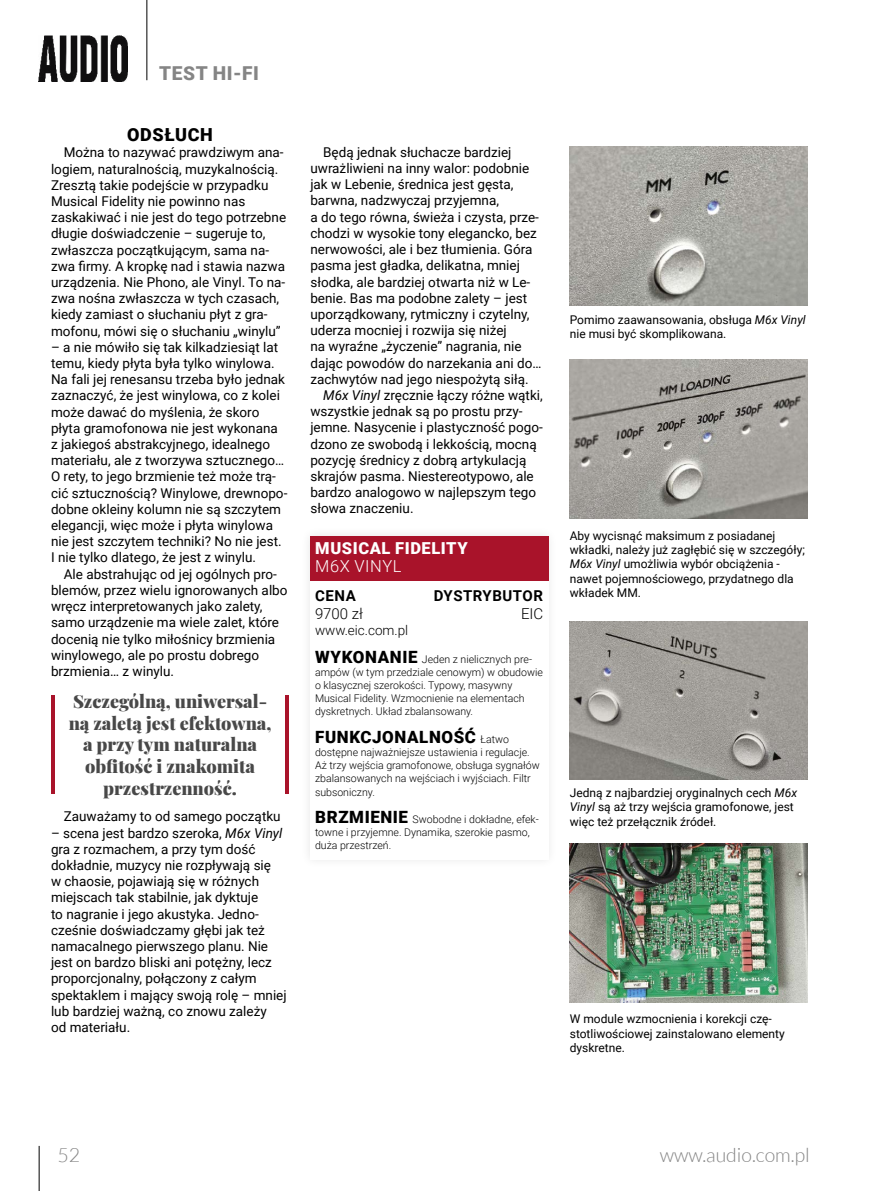
<style>
.page{position:relative;width:893px;height:1191px;background:#fff}
.page>*{position:absolute;margin:0;border:0;box-sizing:border-box;transform-origin:0 0}
.t1{font:300 19.5px "Lato";color:#858585}
.t2{font:900 19.2px "Roboto";letter-spacing:.035em;color:#858585}
.t3{font:900 18px/21.6px "Playfair Display";color:#484848;text-align:center}
.t4{font:900 18px "Roboto";letter-spacing:.035em;color:#000}
.t5{font:900 16.95px "Roboto";letter-spacing:.035em;color:#000}
.t6{font:900 16.5px "Roboto";letter-spacing:.035em;color:#fff}
.t7{font:300 16.5px "Roboto";letter-spacing:.035em;color:#fff}
.t8{font:700 15px "Roboto";letter-spacing:.035em;color:#000}
.t9{font:300 15px "Roboto";color:#000}
.t10{font:13.5px/16.2px "Roboto";color:#000}
.t11{font:300 13.5px "Roboto";color:#000}
.t12{font:12px/14.4px "Roboto";color:#000}
.t13{font:300 10.65px/13.2px "Roboto";color:#000}
.s1{font-style:italic}
.s2{font-weight:900;font-size:16.95px}
.s3{font-weight:300;font-size:10.65px}
</style>
<div class="page">
<hr style="left:147px;top:0;width:1px;height:80px;background:#000">
<img style="left:39px;top:35px;width:89px;height:46px">
<hr style="left:39px;top:1145px;width:1px;height:46px;background:#000">
<div style="left:301px;top:526px;width:257px;height:343px;background:#fbfbfb"></div>
<div style="left:310px;top:536px;width:239px;height:323px;background:#fff"></div>
<div style="left:310px;top:536px;width:239px;height:44px;background:#a9132a"></div>
<hr style="left:285px;top:695px;width:4px;height:99px;background:#a9132a">
<hr style="left:51px;top:695px;width:4px;height:99px;background:#a9132a">
<img style="left:570px;top:147px;width:238px;height:158px">
<img style="left:570px;top:359px;width:238px;height:159px">
<img style="left:570px;top:621px;width:238px;height:159px">
<img style="left:570px;top:843px;width:238px;height:159px">
<h2 class="t2" style="left:159px;top:60px;width:101px">TEST HI-FI</h2>
<h3 class="t4" style="left:127px;top:122px;width:87px">ODSŁUCH</h3>
<p class="t10" style="left:51px;top:144px;width:237px;text-indent:13px">Można to nazywać prawdziwym ana&shy;logiem, naturalnością, muzykalnością.<br>Zresztą takie podejście w przypadku Musical Fidelity nie powinno nas zaskakiwać i nie jest do tego potrzebne długie doświadczenie – sugeruje to, zwłaszcza początkującym, sama na&shy;zwa firmy. A kropkę nad i stawia nazwa urządzenia. Nie Phono, ale Vinyl. To na&shy;zwa nośna zwłaszcza w tych czasach, kiedy zamiast o słuchaniu płyt z gra&shy;mofonu, mówi się o słuchaniu „winylu”</p>
<p class="t10" style="left:51px;top:338px;width:238px">– a nie mówiło się tak kilkadziesiąt lat temu, kiedy płyta była tylko winylowa.<br>Na fali jej renesansu trzeba było jednak zaznaczyć, że jest winylowa, co z kolei może dawać do myślenia, że skoro płyta gramofonowa nie jest wykonana z jakiegoś abstrakcyjnego, idealnego materiału, ale z tworzywa sztucznego… O rety, to jego brzmienie też może trą&shy;cić sztucznością? Winylowe, drewnopo&shy;dobne okleiny kolumn nie są szczytem elegancji, więc może i płyta winylowa nie jest szczytem techniki? No nie jest.<br>I nie tylko dlatego, że jest z winylu.</p>
<p class="t10" style="left:51px;top:565px;width:238px;text-indent:13px">Ale abstrahując od jej ogólnych pro&shy;blemów, przez wielu ignorowanych albo wręcz interpretowanych jako zalety, samo urządzenie ma wiele zalet, które docenią nie tylko miłośnicy brzmienia winylowego, ale po prostu dobrego brzmienia… z winylu.</p>
<h3 class="t3" style="left:69px;top:689px;width:204px">Szczególną, uniwersal&shy;ną zaletą jest efektowna, a przy tym naturalna obfitość i znakomita przestrzenność.</h3>
<p class="t10" style="left:64px;top:808px;width:218px">Zauważamy to od samego początku</p>
<p class="t10" style="left:51px;top:824px;width:237px">– scena jest bardzo szeroka, <span class="s1">M6x Vinyl </span>gra z rozmachem, a przy tym dość dokładnie, muzycy nie rozpływają się<br>w chaosie, pojawiają się w różnych miejscach tak stabilnie, jak dyktuje<br>to nagranie i jego akustyka. Jedno&shy;cześnie doświadczamy głębi jak też namacalnego pierwszego planu. Nie jest on bardzo bliski ani potężny, lecz proporcjonalny, połączony z całym spektaklem i mający swoją rolę – mniej lub bardziej ważną, co znowu zależy<br>od materiału.</p>
<p class="t10" style="left:323px;top:143px;width:190px">Będą jednak słuchacze bardziej</p>
<p class="t10" style="left:310px;top:160px;width:220px">uwrażliwieni na inny walor: podobnie</p>
<p class="t10" style="left:310px;top:176px;width:205px">jak w Lebenie, średnica jest gęsta,</p>
<p class="t10" style="left:310px;top:192px;width:190px">barwna, nadzwyczaj przyjemna,</p>
<p class="t10" style="left:310px;top:208px;width:230px">a do tego równa, świeża i czysta, prze-</p>
<p class="t10" style="left:310px;top:224px;width:228px">chodzi w wysokie tony elegancko, bez</p>
<p class="t10" style="left:310px;top:241px;width:224px">nerwowości, ale i bez tłumienia. Góra</p>
<p class="t10" style="left:310px;top:257px;width:211px">pasma jest gładka, delikatna, mniej</p>
<p class="t10" style="left:310px;top:273px;width:221px">słodka, ale bardziej otwarta niż w Le-</p>
<p class="t10" style="left:310px;top:289px;width:218px">benie. Bas ma podobne zalety – jest</p>
<p class="t10" style="left:310px;top:305px;width:220px">uporządkowany, rytmiczny i czytelny,</p>
<p class="t10" style="left:310px;top:322px;width:198px">uderza mocniej i rozwija się niżej</p>
<p class="t10" style="left:310px;top:338px;width:213px">na wyraźne „życzenie” nagrania, nie</p>
<p class="t10" style="left:310px;top:354px;width:232px">dając powodów do narzekania ani do…</p>
<p class="t10" style="left:310px;top:370px;width:220px">zachwytów nad jego niespożytą siłą.</p>
<p class="t10" style="left:323px;top:386px;width:221px"><span class="s1">M6x Vinyl</span> zręcznie łączy różne wątki,</p>
<p class="t10" style="left:310px;top:403px;width:214px">wszystkie jednak są po prostu przy-</p>
<p class="t10" style="left:310px;top:419px;width:234px">jemne. Nasycenie i plastyczność pogo-</p>
<p class="t10" style="left:310px;top:435px;width:228px">dzono ze swobodą i lekkością, mocną</p>
<p class="t10" style="left:310px;top:451px;width:218px">pozycję średnicy z dobrą artykulacją</p>
<p class="t10" style="left:310px;top:467px;width:225px">skrajów pasma. Niestereotypowo, ale</p>
<p class="t10" style="left:310px;top:484px;width:227px">bardzo analogowo w najlepszym tego</p>
<p class="t10" style="left:310px;top:500px;width:105px">słowa znaczeniu.</p>
<p class="t6" style="left:315px;top:536px;width:154px">MUSICAL FIDELITY</p>
<p class="t7" style="left:315px;top:555px;width:88px">M6X VINYL</p>
<p class="t8" style="left:315px;top:585px;width:42px">CENA</p>
<p class="t8" style="left:434px;top:585px;width:111px">DYSTRYBUTOR</p>
<p class="t9" style="left:315px;top:603px;width:50px">9700 zł</p>
<p class="t9" style="left:521px;top:603px;width:24px">EIC</p>
<p class="t11" style="left:315px;top:621px;width:95px">www.eic.com.pl</p>
<p class="t13" style="left:315px;top:652px;width:229px"><span class="s2">WYKONANIE</span> Jeden z nielicznych pre&shy;ampów (w tym przedziale cenowym) w obudowie o klasycznej szerokości. Typowy, masywny Musical Fidelity. Wzmocnienie na elementach dyskretnych. Układ zbalansowany.</p>
<p class="t5" style="left:315px;top:724px;width:195px">FUNKCJONALNOŚĆ <span class="s3">Łatwo</span></p>
<p class="t13" style="left:315px;top:745px;width:226px">dostępne najważniejsze ustawienia i regulacje.<br>Aż trzy wejścia gramofonowe, obsługa sygnałów zbalansowanych na wejściach i wyjściach. Filtr subsoniczny.</p>
<p class="t13" style="left:315px;top:812px;width:225px"><span class="s2">BRZMIENIE</span> Swobodne i dokładne, efek&shy;towne i przyjemne. Dynamika, szerokie pasmo, duża przestrzeń.</p>
<p class="t12" style="left:570px;top:312px;width:237px">Pomimo zaawansowania, obsługa <span class="s1">M6x Vinyl </span>nie musi być skomplikowana.</p>
<p class="t12" style="left:570px;top:528px;width:237px">Aby wycisnąć maksimum z posiadanej wkładki, należy już zagłębić się w szczegóły; <span class="s1">M6x Vinyl</span> umożliwia wybór obciążenia - nawet pojemnościowego, przydatnego dla wkładek MM.</p>
<p class="t12" style="left:570px;top:785px;width:229px">Jedną z najbardziej oryginalnych cech <span class="s1">M6x<br>Vinyl</span> są aż trzy wejścia gramofonowe, jest więc też przełącznik źródeł.</p>
<p class="t12" style="left:570px;top:1011px;width:217px">W module wzmocnienia i korekcji czę&shy;stotliwościowej zainstalowano elementy dyskretne.</p>
<h1 class="t1" style="left:57px;top:1144px;width:24px">52</h1>
<h1 class="t1" style="left:660px;top:1144px;width:151px">www.audio.com.pl</h1>
</div>
